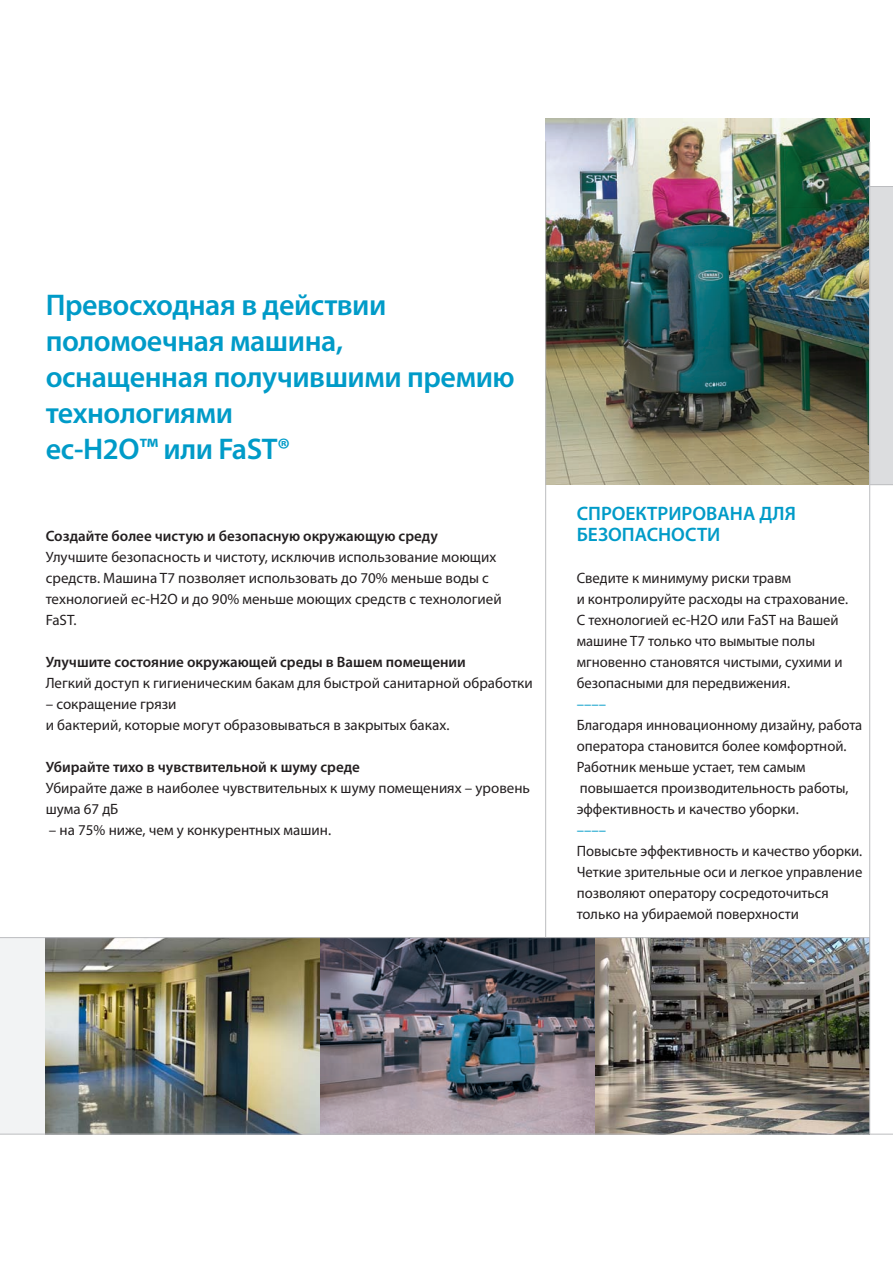
<style>
.page{position:relative;width:893px;height:1263px;background:#fff}
.page>*{position:absolute;margin:0;border:0;box-sizing:border-box;transform-origin:0 0}
.t1{font:600 30px/36px "Myriad Pro";letter-spacing:-.015em;color:#009bc8}
.t2{font:600 19.5px/21px "Myriad Pro";color:#009bc8}
.t3{font:15px/21px "Myriad Pro";color:#231f20}
.t4{font:600 15px "Myriad Pro";color:#231f20}
.t5{font:15px "Myriad Pro";color:#009bc8}
</style>
<div class="page">
<div style="left:0;top:937px;width:46px;height:197px;background:#f2f3f4"></div>
<img style="left:46px;top:938px;width:823px;height:196px">
<img style="left:546px;top:118px;width:324px;height:367px">
<hr style="left:545px;top:141px;width:1px;height:796px;background:#bcbdc0">
<hr style="left:0;top:937px;width:870px;height:1px;background:#bcbdc0">
<hr style="left:0;top:1134px;width:893px;height:1px;background:#bcbdc0">
<div style="left:870px;top:186px;width:23px;height:299px;background:#dcdddf"></div>
<hr style="left:869px;top:142px;width:1px;height:992px;background:#bcbdc0">
<svg style="left:870px;top:186px;width:23px;height:1px"></svg>
<svg style="left:870px;top:484px;width:23px;height:1px"></svg>
<h1 class="t1" style="left:46px;top:289px;width:471px">Превосходная в действии поломоечная машина,<br>оснащенная получившими премию технологиями<br>ec-H2O™ или FaST®</h1>
<p class="t4" style="left:46px;top:530px;width:394px">Создайте более чистую и безопасную окружающую среду</p>
<p class="t3" style="left:46px;top:547px;width:457px">Улучшите безопасность и чистоту, исключив использование моющих средств. Машина T7 позволяет использовать до 70% меньше воды с технологией ec-H2O и до 90% меньше моющих средств с технологией FaST.</p>
<p class="t4" style="left:46px;top:656px;width:422px">Улучшите состояние окружающей среды в Вашем помещении</p>
<p class="t3" style="left:46px;top:673px;width:488px">Легкий доступ к гигиеническим бакам для быстрой санитарной обработки</p>
<p class="t3" style="left:46px;top:694px;width:405px">– сокращение грязи<br>и бактерий, которые могут образовываться в закрытых баках.</p>
<p class="t4" style="left:46px;top:761px;width:316px">Убирайте тихо в чувствительной к шуму среде</p>
<p class="t3" style="left:46px;top:778px;width:486px">Убирайте даже в наиболее чувствительных к шуму помещениях – уровень шума 67 дБ</p>
<p class="t3" style="left:49px;top:820px;width:284px">– на 75% ниже, чем у конкурентных машин.</p>
<h2 class="t2" style="left:577px;top:504px;width:221px">СПРОЕКТРИРОВАНА ДЛЯ<br>БЕЗОПАСНОСТИ</h2>
<p class="t3" style="left:577px;top:568px;width:273px">Сведите к минимуму риски травм<br>и контролируйте расходы на страхование.<br>С технологией ec-H2O или FaST на Вашей машине T7 только что вымытые полы мгновенно становятся чистыми, сухими и безопасными для передвижения.</p>
<p class="t5" style="left:577px;top:698px;width:31px">––––</p>
<p class="t3" style="left:577px;top:715px;width:287px">Благодаря инновационному дизайну, работа оператора становится более комфортной.<br>Работник меньше устает, тем самым повышается производительность работы, эффективность и качество уборки.</p>
<p class="t5" style="left:577px;top:824px;width:31px">––––</p>
<p class="t3" style="left:577px;top:841px;width:287px">Повысьте эффективность и качество уборки.<br>Четкие зрительные оси и легкое управление позволяют оператору сосредоточиться только на убираемой поверхности</p>
</div>
